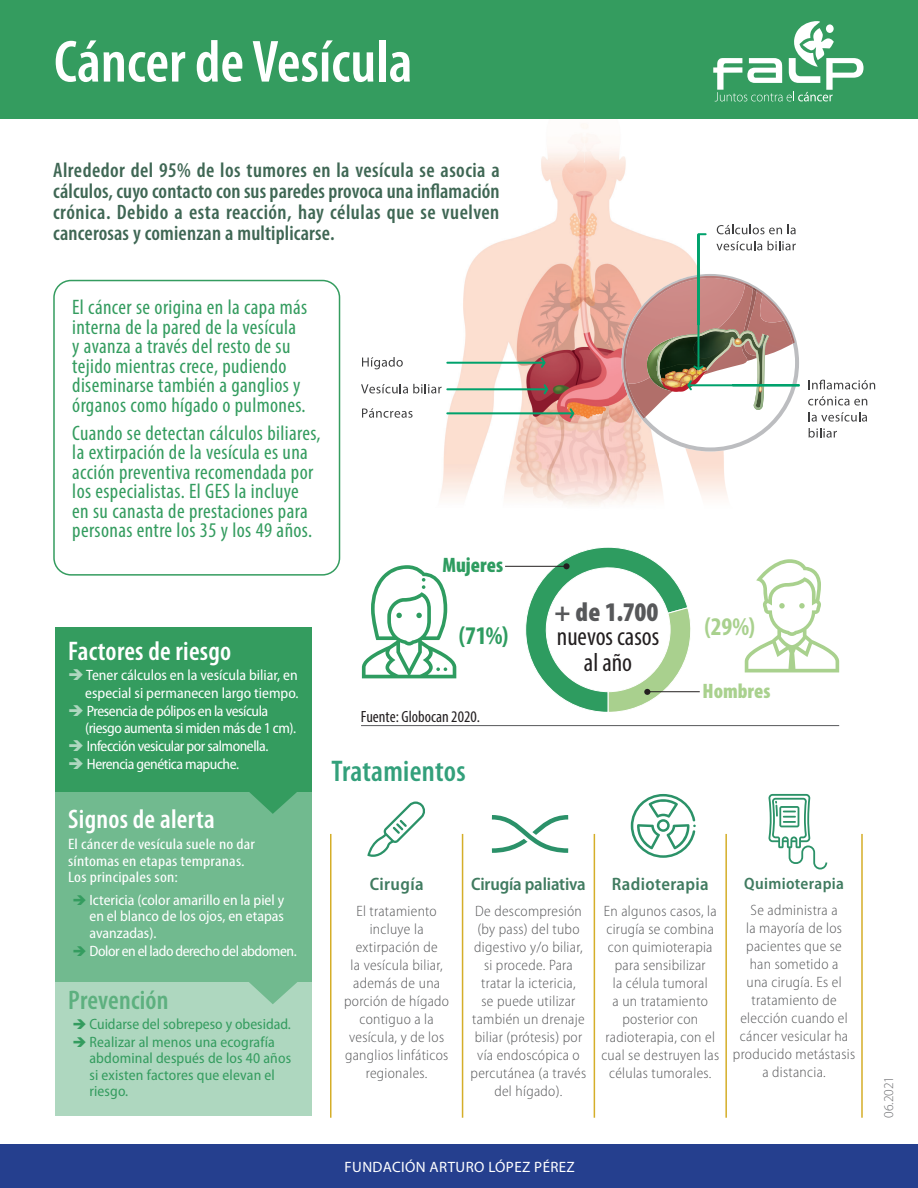
<style>
.page{position:relative;width:918px;height:1188px;background:#fff}
.page>*{position:absolute;margin:0;border:0;box-sizing:border-box;transform-origin:0 0}
.t1{font:600 condensed 60px "Myriad Pro";color:#fff}
.t2{font:600 condensed 30px "Myriad Pro";letter-spacing:.01em;color:#33a07b}
.t3{font:600 condensed 27px "Myriad Pro";letter-spacing:.01em;color:#fff}
.t4{font:600 condensed 27px "Myriad Pro";letter-spacing:.01em;color:#5db07f}
.t5{font:900 condensed 27px "Myriad Pro";color:#57585a}
.t6{font:condensed 26.1px/26.1px "Myriad Pro";color:#231f20;text-align:center}
.t7{font:700 condensed 25.5px "Myriad Pro";color:#2e9c60}
.t8{font:700 condensed 25.5px "Myriad Pro";color:#a9d18e}
.t9{font:condensed 21px/19.5px "Myriad Pro";letter-spacing:.02em;color:#349c5f}
.t10{font:600 condensed 21px/21px "Myriad Pro";letter-spacing:.01em;color:#3f6754;text-align:justify}
.t11{font:900 condensed 21px "Myriad Pro";color:#a9d18e}
.t12{font:900 condensed 21px "Myriad Pro";color:#2e9c60}
.t13{font:600 semi-condensed 18px "Myriad Pro";letter-spacing:.015em;color:#407b60}
.t14{font:600 semi-condensed 18px "Myriad Pro";letter-spacing:-.01em;color:#407b60}
.t15{font:600 semi-condensed 16.5px "Myriad Pro";letter-spacing:.02em;color:#407b60}
.t16{font:condensed 16.35px "Myriad Pro";color:#231f20}
.t17{font:condensed 15.15px/16.5px "Myriad Pro";letter-spacing:.01em;color:#fff;scale:1.19 1}
.t18{font:300 semi-condensed 15px/18px "Myriad Pro";letter-spacing:.02em;color:#57585a;text-align:center}
.t19{font:semi-condensed 15px/16.5px "Myriad Pro";letter-spacing:-.03em;color:#fff;text-align:justify}
.t20{font:semi-condensed 15px/16.5px "Myriad Pro";letter-spacing:.01em;color:#349c5f}
.t21{font:semi-condensed 15px/18px "Myriad Pro";color:#fff;text-align:right}
.t22{font:15px "Myriad Pro";letter-spacing:.025em;color:#fff}
.t23{font:300 13.5px "Myriad Pro";color:#6c6d70}
.s1{color:#aed7bf}
.s2{color:#349c5f}
</style>
<div class="page">
<img style="left:324px;top:118px;width:284px;height:414px">
<img style="left:608px;top:118px;width:284px;height:196px">
<img style="left:608px;top:314px;width:47px;height:189px">
<img style="left:655px;top:451px;width:73px;height:47px">
<svg style="left:809px;top:380px;width:66px;height:9px"></svg>
<svg style="left:808px;top:396px;width:59px;height:10px"></svg>
<svg style="left:809px;top:412px;width:58px;height:10px"></svg>
<svg style="left:809px;top:428px;width:28px;height:10px"></svg>
<svg style="left:361px;top:384px;width:81px;height:9px"></svg>
<svg style="left:362px;top:408px;width:51px;height:10px"></svg>
<svg style="left:362px;top:357px;width:41px;height:12px"></svg>
<svg style="left:541px;top:358px;width:5px;height:10px"></svg>
<hr style="left:446px;top:362px;width:98px;height:2px;background:#00a26c">
<svg style="left:544px;top:384px;width:4px;height:10px"></svg>
<hr style="left:446px;top:388px;width:101px;height:2px;background:#00a26c">
<svg style="left:446px;top:408px;width:128px;height:11px"></svg>
<svg style="left:622px;top:225px;width:177px;height:226px"></svg>
<div style="left:53px;top:280px;width:287px;height:296px;border:2px solid #349c5f;border-radius:17px"></div>
<div style="left:0;top:1145px;width:918px;height:43px;background:#253f8e"></div>
<div style="left:0;top:0;width:918px;height:118px;background:#349c5f"></div>
<svg style="left:713px;top:21px;width:151px;height:80px"></svg>
<hr style="left:330px;top:834px;width:2px;height:284px;background:#d5ae28">
<hr style="left:462px;top:834px;width:1px;height:284px;background:#d5ae28">
<hr style="left:594px;top:834px;width:1px;height:284px;background:#d5ae28">
<hr style="left:725px;top:834px;width:2px;height:284px;background:#d5ae28">
<hr style="left:861px;top:834px;width:2px;height:284px;background:#d5ae28">
<div style="left:55px;top:976px;width:257px;height:139px;background:#aed7bf"></div>
<div style="left:55px;top:791px;width:257px;height:191px;background:#71ba8f"></div>
<div style="left:55px;top:627px;width:257px;height:165px;background:#349c5f"></div>
<svg style="left:249px;top:792px;width:48px;height:22px"></svg>
<svg style="left:249px;top:982px;width:48px;height:22px"></svg>
<hr style="left:361px;top:725px;width:478px;height:1px;background:#57585a">
<svg style="left:505px;top:547px;width:195px;height:165px"></svg>
<svg style="left:362px;top:565px;width:94px;height:113px"></svg>
<svg style="left:745px;top:559px;width:94px;height:113px"></svg>
<svg style="left:367px;top:802px;width:58px;height:55px"></svg>
<svg style="left:768px;top:794px;width:59px;height:76px"></svg>
<svg style="left:631px;top:794px;width:65px;height:64px"></svg>
<svg style="left:491px;top:815px;width:78px;height:38px"></svg>
<p class="t1" style="left:54px;top:29px;width:360px">Cáncer de Vesícula</p>
<p class="t10" style="left:53px;top:160px;width:448px">Alrededor del 95% de los tumores en la vesícula se asocia a cálculos, cuyo contacto con sus paredes provoca una inflamación crónica. Debido a esta reacción, hay células que se vuelven cancerosas y comienzan a multiplicarse.</p>
<p class="t9" style="left:72px;top:297px;width:236px">El cáncer se origina en la capa más interna de la pared de la vesícula y avanza a través del resto de su tejido mientras crece, pudiendo diseminarse también a ganglios y órganos como hígado o pulmones.</p>
<p class="t9" style="left:72px;top:423px;width:250px">Cuando se detectan cálculos biliares, la extirpación de la vesícula es una acción preventiva recomendada por los especialistas. El GES la incluye en su canasta de prestaciones para personas entre los 35 y los 49 años.</p>
<p class="t3" style="left:68px;top:636px;width:165px">Factores de riesgo</p>
<p class="t21" style="left:68px;top:667px;width:232px"><span class="s1">➔</span>Tener cálculos en la vesícula biliar, en especial si permanecen largo tiempo.</p>
<p class="t19" style="left:85px;top:703px;width:213px;text-indent:-17px"><span class="s1">➔</span> Presencia de pólipos en la vesícula (riesgo aumenta si miden más de 1 cm).</p>
<p class="t19" style="left:68px;top:738px;width:202px"><span class="s1">➔</span> Infección vesicular por salmonella.</p>
<p class="t19" style="left:68px;top:756px;width:172px"><span class="s1">➔</span> Herencia genética mapuche.</p>
<p class="t3" style="left:68px;top:804px;width:148px">Signos de alerta</p>
<p class="t17" style="left:68px;top:836px;width:159px">El cáncer de vesícula suele no dar síntomas en etapas tempranas.</p>
<p class="t17" style="left:68px;top:869px;width:94px">Los principales son:</p>
<p class="t19" style="left:89px;top:892px;width:196px;text-indent:-17px"><span class="s2">➔</span> Ictericia (color amarillo en la piel y en el blanco de los ojos, en etapas avanzadas).</p>
<p class="t19" style="left:72px;top:943px;width:226px"><span class="s2">➔</span> Dolor en el lado derecho del abdomen.</p>
<p class="t4" style="left:68px;top:985px;width:102px">Prevención</p>
<p class="t20" style="left:72px;top:1016px;width:220px">➔ Cuidarse del sobrepeso y obesidad.</p>
<p class="t20" style="left:89px;top:1034px;width:203px;text-indent:-17px">➔ Realizar al menos una ecografía abdominal después de los 40 años si existen factores que elevan el riesgo.</p>
<h3 class="t12" style="left:442px;top:553px;width:62px">Mujeres</h3>
<p class="t5" style="left:555px;top:597px;width:106px">+ de 1.700</p>
<p class="t7" style="left:459px;top:619px;width:51px">(71%)</p>
<p class="t8" style="left:704px;top:611px;width:52px">(29%)</p>
<h3 class="t6" style="left:557px;top:623px;width:104px">nuevos casos al año</h3>
<p class="t16" style="left:361px;top:707px;width:121px">Fuente: Globocan 2020.</p>
<p class="t2" style="left:332px;top:754px;width:135px">Tratamientos</p>
<h3 class="t11" style="left:702px;top:679px;width:70px">Hombres</h3>
<p class="t13" style="left:370px;top:874px;width:55px">Cirugía</p>
<p class="t18" style="left:344px;top:903px;width:106px">El tratamiento incluye la extirpación de<br>la vesícula biliar, además de una porción de hígado contiguo a la vesícula, y de los ganglios linfáticos regionales.</p>
<p class="t14" style="left:471px;top:874px;width:116px">Cirugía paliativa</p>
<p class="t18" style="left:471px;top:903px;width:117px">De descompresión (by pass) del tubo digestivo y/o biliar, si procede. Para tratar la ictericia,<br>se puede utilizar también un drenaje biliar (prótesis) por vía endoscópica o percutánea (a través del hígado).</p>
<p class="t13" style="left:612px;top:874px;width:98px">Radioterapia</p>
<p class="t18" style="left:601px;top:903px;width:119px">En algunos casos, la cirugía se combina con quimioterapia para sensibilizar<br>la célula tumoral<br>a un tratamiento posterior con radioterapia, con el cual se destruyen las células tumorales.</p>
<p class="t15" style="left:744px;top:874px;width:101px">Quimioterapia</p>
<p class="t18" style="left:733px;top:902px;width:124px">Se administra a<br>la mayoría de los pacientes que se<br>han sometido a<br>una cirugía. Es el tratamiento de elección cuando el cáncer vesicular ha producido metástasis a distancia.</p>
<p class="t22" style="left:345px;top:1159px;width:232px">FUNDACIÓN ARTURO LÓPEZ PÉREZ</p>
<p class="t23" style="left:881px;top:1118px;width:43px;rotate:-90deg">06.2021</p>
</div>
